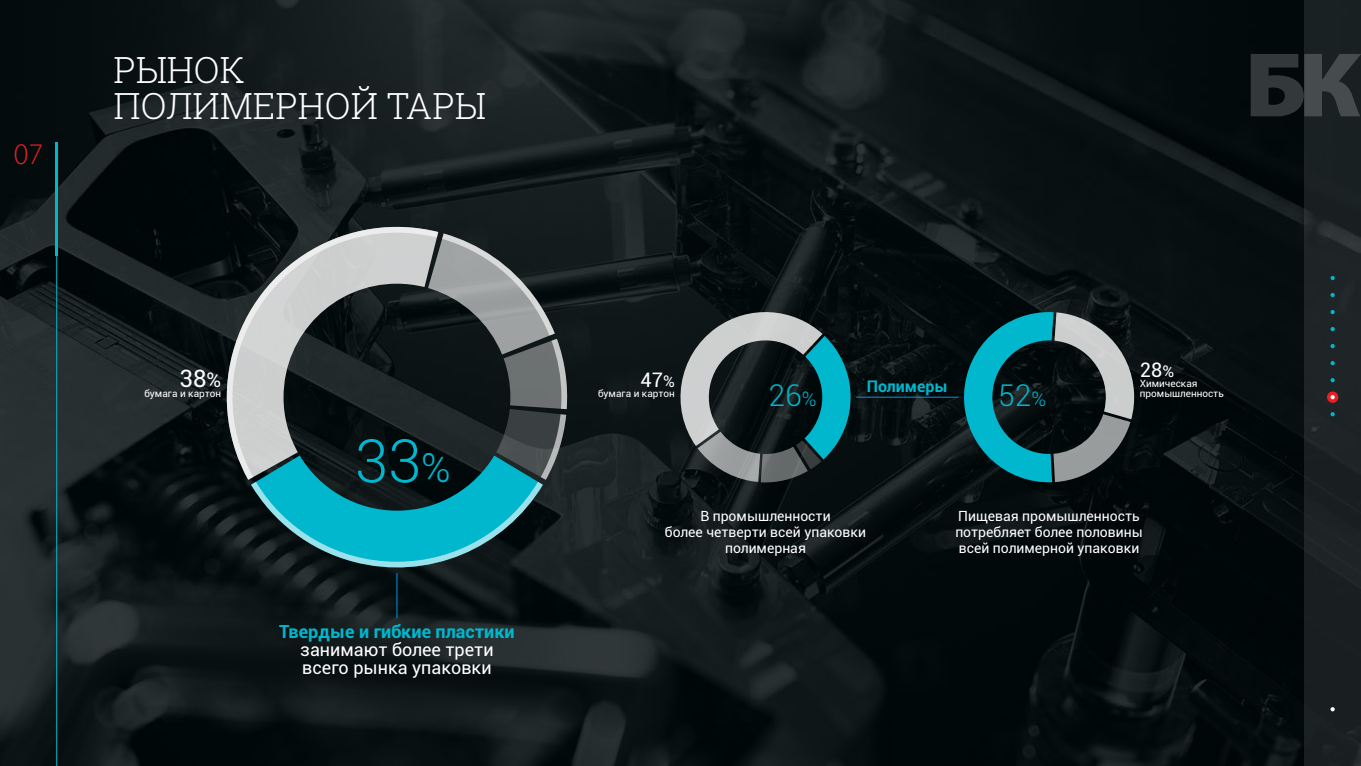
<style>
.page{position:relative;width:1361px;height:766px;background:#fff}
.page>*{position:absolute;margin:0;border:0;box-sizing:border-box;transform-origin:0 0}
.t1{font:300 60px "Roboto";color:#00b7ce}
.t2{font:300 36px/36px "Roboto Slab";color:#fff}
.t3{font:300 30px "Roboto";color:#00b7ce}
.t4{font:300 30px "Myriad Pro";color:#ed1d24}
.t5{font:24px "Roboto";color:#fff}
.t6{font:20px "Roboto";color:#fff}
.t7{font:18px/18px "Roboto";color:#fff}
.t8{font:700 18px "Roboto";color:#00b7ce}
.t9{font:700 16px "Roboto";color:#00b7ce}
.t10{font:14px/16px "Roboto";color:#fff;text-align:center}
.t11{font:10px/10px "Roboto";color:#fff}
.s1{font-size:20px}
.s2{font-size:40px}
.s3{font-size:16px}
</style>
<div class="page">
<img style="left:0;top:0;width:1304px;height:765px">
<div style="left:1304px;top:0;width:57px;height:765px;background:#1a2122"></div>
<svg style="left:1250px;top:54px;width:111px;height:62px"></svg>
<svg style="left:1327px;top:391px;width:11px;height:12px"></svg>
<svg style="left:1330px;top:395px;width:4px;height:4px"></svg>
<hr style="left:56px;top:255px;width:1px;height:510px;background:#00b7ce">
<svg style="left:1330px;top:707px;width:4px;height:4px"></svg>
<hr style="left:55px;top:142px;width:3px;height:113px;background:#00b7ce">
<svg style="left:669px;top:304px;width:191px;height:179px;background:#374d50"></svg>
<svg style="left:961px;top:312px;width:173px;height:172px;background:#28545a"></svg>
<hr style="left:856px;top:396px;width:102px;height:1px;background:#0095da">
<hr style="left:396px;top:573px;width:1px;height:45px;background:#0095da">
<svg style="left:221px;top:209px;width:347px;height:372px;background:#395458"></svg>
<svg style="left:1330px;top:378px;width:4px;height:4px"></svg>
<svg style="left:1330px;top:361px;width:4px;height:4px"></svg>
<svg style="left:1330px;top:344px;width:4px;height:4px"></svg>
<svg style="left:1330px;top:327px;width:4px;height:4px"></svg>
<svg style="left:1330px;top:276px;width:4px;height:4px"></svg>
<svg style="left:1330px;top:412px;width:4px;height:4px"></svg>
<svg style="left:1330px;top:293px;width:4px;height:4px"></svg>
<svg style="left:1330px;top:310px;width:4px;height:4px"></svg>
<h3 class="t4" style="left:14px;top:136px;width:31px">07</h3>
<h2 class="t2" style="left:113px;top:51px;width:374px">РЫНОК<br>ПОЛИМЕРНОЙ ТАРЫ</h2>
<h3 class="t5" style="left:179px;top:362px;width:43px">38<span class="s1">%</span></h3>
<p class="t11" style="left:144px;top:388px;width:78px">бумага и картон</p>
<h1 class="t1" style="left:355px;top:419px;width:98px">33<span class="s2">%</span></h1>
<p class="t8" style="left:279px;top:618px;width:237px">Твердые и гибкие пластики</p>
<p class="t7" style="left:300px;top:639px;width:195px">занимают более трети всего рынка упаковки</p>
<h3 class="t6" style="left:640px;top:366px;width:36px">47<span class="s3">%</span></h3>
<p class="t11" style="left:598px;top:388px;width:78px">бумага и картон</p>
<p class="t9" style="left:867px;top:374px;width:83px">Полимеры</p>
<h3 class="t3" style="left:768px;top:374px;width:50px">26<span class="s1">%</span></h3>
<h3 class="t3" style="left:998px;top:374px;width:50px">52<span class="s1">%</span></h3>
<h3 class="t6" style="left:1140px;top:356px;width:36px">28<span class="s3">%</span></h3>
<p class="t11" style="left:1140px;top:378px;width:86px">Химическая промышленность</p>
<p class="t10" style="left:665px;top:507px;width:203px">В промышленности<br>более четверти всей упаковки полимерная</p>
<p class="t10" style="left:955px;top:507px;width:189px;text-align:left">Пищевая промышленность потребляет более половины всей полимерной упаковки</p>
</div>
